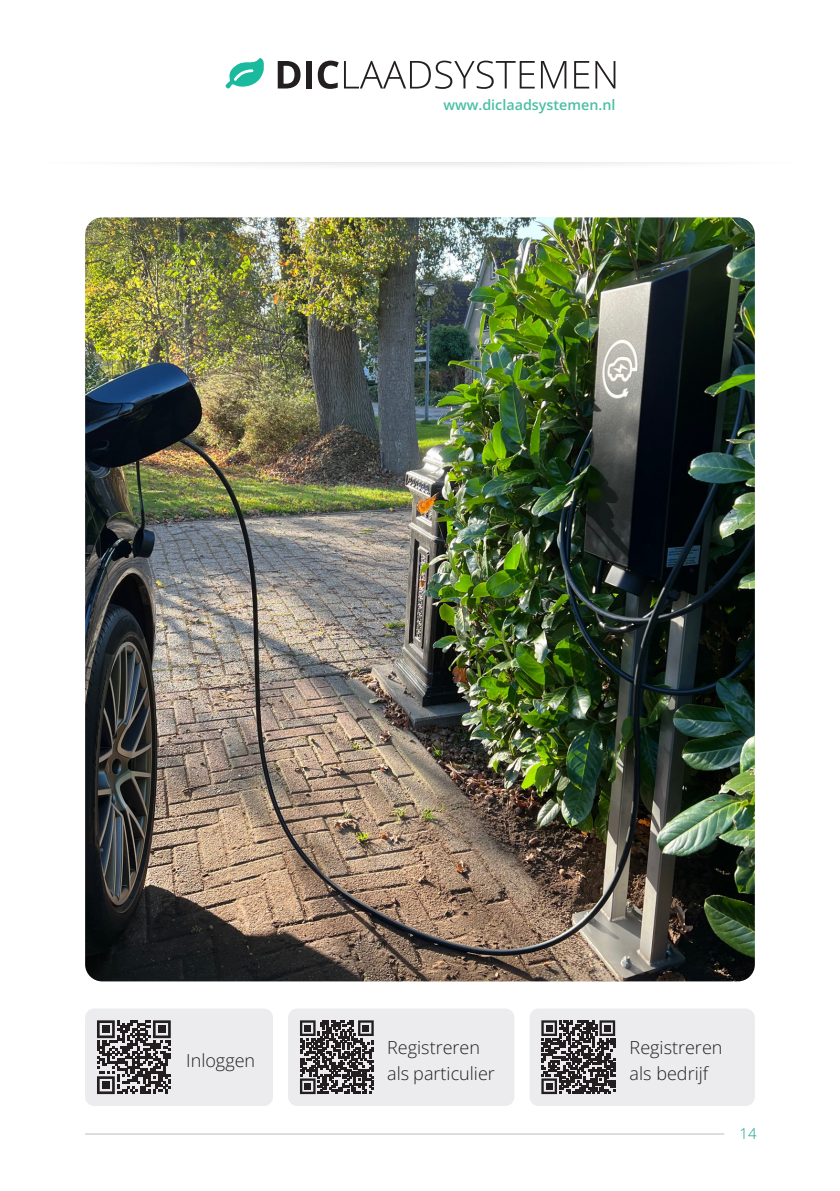
<style>
.page{position:relative;width:840px;height:1191px;background:#fff}
.page>*{position:absolute;margin:0;border:0;box-sizing:border-box;transform-origin:0 0}
.t1{font:300 18px/26px "Open Sans";color:#231f20}
.t2{font:300 15px "Open Sans";color:#14a289}
.t3{font:600 14.4px "Open Sans";color:#49bfa5}
</style>
<div class="page">
<div style="left:0;top:122px;width:839px;height:50px;background:#231f20;opacity:.35"></div>
<div style="left:0;top:0;width:839px;height:161px;background:#fff"></div>
<svg style="left:225px;top:58px;width:39px;height:31px"></svg>
<svg style="left:277px;top:61px;width:23px;height:27px"></svg>
<div style="left:306px;top:61px;width:6px;height:27px;background:#231f20"></div>
<svg style="left:317px;top:61px;width:21px;height:28px"></svg>
<svg style="left:344px;top:61px;width:190px;height:28px"></svg>
<svg style="left:540px;top:61px;width:26px;height:27px"></svg>
<svg style="left:574px;top:61px;width:15px;height:27px"></svg>
<svg style="left:595px;top:61px;width:20px;height:27px"></svg>
<hr style="left:85px;top:1133px;width:638px;height:1px;background:#bcbdc0">
<img style="left:85px;top:217px;width:669px;height:764px">
<div style="left:529px;top:1009px;width:224px;height:96px;background:#ececee;border-radius:9px"></div>
<div style="left:529px;top:1008px;width:225px;height:98px;border:1px solid #ececee;border-radius:9px"></div>
<svg style="left:541px;top:1020px;width:73px;height:74px"></svg>
<div style="left:545px;top:1024px;width:7px;height:7px;background:#231f20"></div>
<div style="left:603px;top:1024px;width:7px;height:7px;background:#231f20"></div>
<div style="left:545px;top:1083px;width:7px;height:6px;background:#231f20"></div>
<div style="left:288px;top:1009px;width:225px;height:96px;background:#ececee;border-radius:9px"></div>
<div style="left:288px;top:1008px;width:226px;height:98px;border:1px solid #ececee;border-radius:9px"></div>
<svg style="left:300px;top:1020px;width:73px;height:74px"></svg>
<div style="left:304px;top:1024px;width:7px;height:7px;background:#231f20"></div>
<div style="left:362px;top:1024px;width:7px;height:7px;background:#231f20"></div>
<div style="left:304px;top:1083px;width:7px;height:6px;background:#231f20"></div>
<div style="left:86px;top:1009px;width:186px;height:96px;background:#ececee;border-radius:9px"></div>
<div style="left:85px;top:1008px;width:188px;height:98px;border:1px solid #ececee;border-radius:9px"></div>
<svg style="left:97px;top:1020px;width:74px;height:74px"></svg>
<div style="left:102px;top:1025px;width:8px;height:8px;background:#231f20"></div>
<div style="left:158px;top:1025px;width:7px;height:8px;background:#231f20"></div>
<div style="left:102px;top:1081px;width:8px;height:8px;background:#231f20"></div>
<p class="t3" style="left:443px;top:95px;width:173px">www.diclaadsystemen.nl</p>
<p class="t1" style="left:186px;top:1046px;width:70px">Inloggen</p>
<p class="t1" style="left:387px;top:1033px;width:109px">Registreren als particulier</p>
<p class="t1" style="left:629px;top:1033px;width:94px">Registreren als bedrijf</p>
<p class="t2" style="left:739px;top:1123px;width:19px">14</p>
</div>
